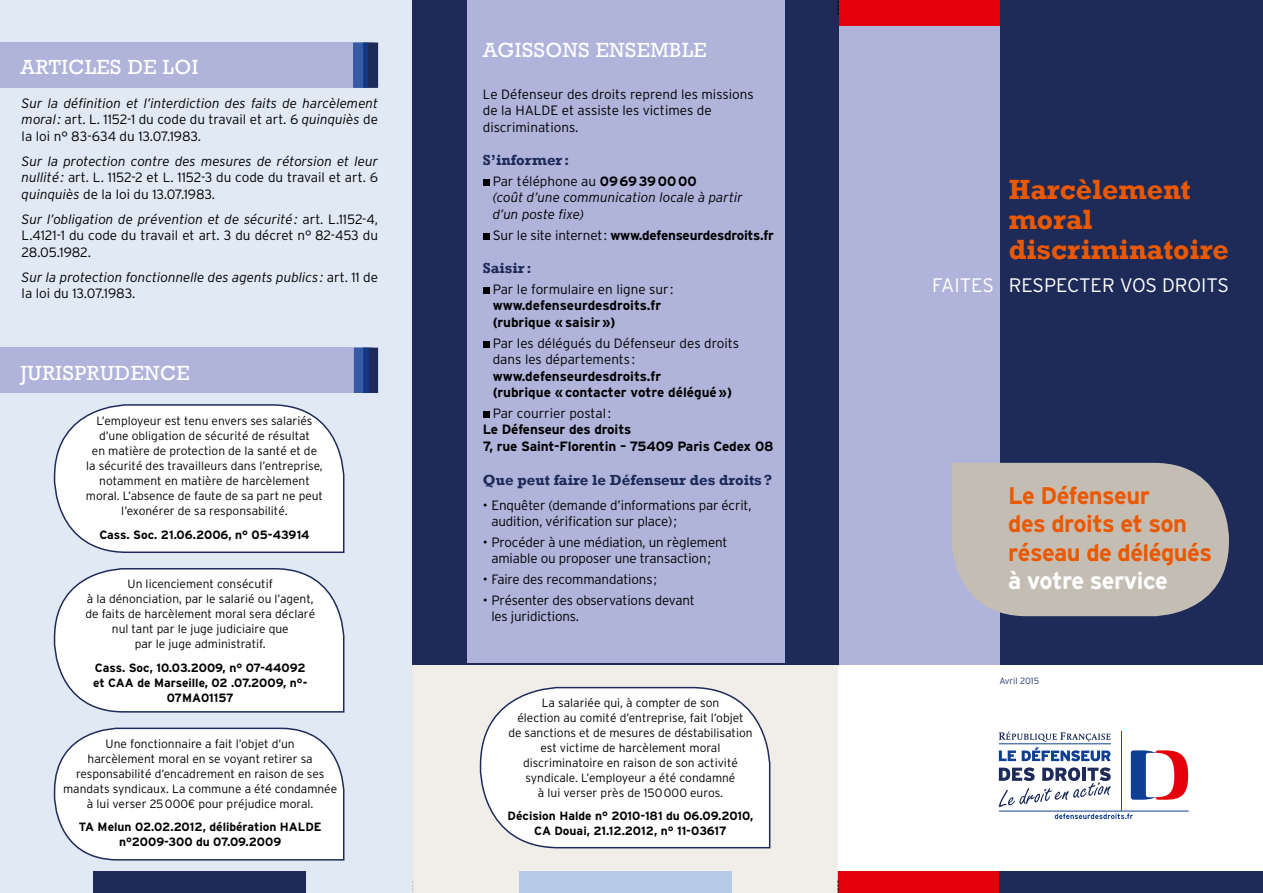
<style>
.page{position:relative;width:1263px;height:893px;background:#fff}
.page>*{position:absolute;margin:0;border:0;box-sizing:border-box;transform-origin:0 0}
.t1{font:700 28.5px/30px "Rockwell";color:#ea5901}
.t2{font:700 24px/28.5px "Interstate";letter-spacing:-.02em;color:#ea5901}
.Tittre_dans_bulle{font:21px "Rockwell";letter-spacing:.025em;color:#fff}
.t3{font:300 19.5px "Interstate";color:#fff}
.texte_courant{font:700 15px "Rockwell";color:#1e2b58}
.texte_courant-2{font:300 13.5px/16.5px "Interstate";letter-spacing:-.01em;color:#000}
.texte_courant-3{font:italic 300 13.5px/16.5px "Interstate";color:#000}
.texte_courant-4{font:700 13.5px/16.5px "Interstate";letter-spacing:-.01em;color:#000}
.texte_courant-5{font:300 12px/15px "Interstate";color:#000;text-align:center}
.texte_courant-6{font:700 12px/15px "Interstate";color:#000;text-align:center}
.t4{font:300 9px "Interstate";color:#26356c}
.s1{font-style:normal}
.s2{font-style:italic}
.s3{font-weight:700;font-style:normal}
.s4{font-weight:300}
.s5{color:#fff}
</style>
<div class="page">
<div style="left:0;top:0;width:412px;height:893px;background:#e1e9f5"></div>
<div style="left:838px;top:0;width:425px;height:664px;background:#1e2b58"></div>
<div style="left:812px;top:0;width:187px;height:664px;background:#b0b4db"></div>
<div style="left:838px;top:872px;width:284px;height:21px;background:#e3000b"></div>
<div style="left:999px;top:872px;width:264px;height:21px;background:#1e2b58"></div>
<div style="left:421px;top:0;width:578px;height:26px;background:#e3000b"></div>
<div style="left:412px;top:20px;width:426px;height:873px;background:#eeeae5"></div>
<div style="left:519px;top:872px;width:212px;height:21px;background:#b5cae6"></div>
<div style="left:412px;top:0;width:427px;height:664px;background:#1e2b58"></div>
<div style="left:468px;top:0;width:317px;height:663px;background:#b0b4db"></div>
<svg style="left:483px;top:180px;width:6px;height:6px"></svg>
<div style="left:483px;top:233px;width:6px;height:7px;background:#000"></div>
<svg style="left:483px;top:288px;width:6px;height:6px"></svg>
<div style="left:483px;top:341px;width:6px;height:7px;background:#000"></div>
<svg style="left:483px;top:412px;width:6px;height:6px"></svg>
<svg style="left:479px;top:686px;width:292px;height:163px;background:#f8f8f8"></svg>
<svg style="left:53px;top:404px;width:292px;height:149px;background:#f6f7f9"></svg>
<svg style="left:53px;top:568px;width:292px;height:145px;background:#f6f7f9"></svg>
<svg style="left:53px;top:727px;width:292px;height:134px;background:#f5f6f9"></svg>
<svg style="left:952px;top:463px;width:277px;height:153px;background:#bab4af"></svg>
<div style="left:0;top:43px;width:373px;height:45px;background:#b0b4db"></div>
<div style="left:363px;top:43px;width:15px;height:45px;background:#1e2b58"></div>
<svg style="left:353px;top:43px;width:15px;height:45px"></svg>
<div style="left:0;top:348px;width:373px;height:45px;background:#b0b4db"></div>
<div style="left:363px;top:348px;width:15px;height:45px;background:#1e2b58"></div>
<svg style="left:354px;top:348px;width:15px;height:45px"></svg>
<div style="left:93px;top:872px;width:212px;height:21px;background:#1e2b58"></div>
<svg style="left:838px;top:0;width:1px;height:15px"></svg>
<hr style="left:1121px;top:731px;width:1px;height:80px;background:#e3000b">
<svg style="left:1131px;top:750px;width:57px;height:50px"></svg>
<svg style="left:1055px;top:813px;width:78px;height:6px"></svg>
<hr style="left:999px;top:811px;width:190px;height:1px;background:#0f3f93">
<svg style="left:999px;top:767px;width:112px;height:40px"></svg>
<svg style="left:999px;top:731px;width:112px;height:30px"></svg>
<p class="Tittre_dans_bulle" style="left:21px;top:55px;width:179px">ARTICLES DE LOI</p>
<p class="texte_courant-3" style="left:22px;top:95px;width:358px;text-align:justify">Sur la définition et l’interdiction des faits de harcèlement moral: <span class="s1">art. L. 1152-1 du code du travail et art. 6</span> quinquiès <span class="s1">de la loi n° 83-634 du 13.07.1983.</span></p>
<p class="texte_courant-3" style="left:22px;top:153px;width:358px;text-align:justify">Sur la protection contre des mesures de rétorsion et leur nullité: <span class="s1">art. L. 1152-2 et L. 1152-3 du code du travail et art. 6 </span>quinquiès <span class="s1">de la loi du 13.07.1983.</span></p>
<p class="texte_courant-2" style="left:22px;top:211px;width:358px;text-align:justify"><span class="s2">Sur l’obligation de prévention et de sécurité:</span> art. L.1152-4, L.4121-1 du code du travail et art. 3 du décret n° 82-453 du 28.05.1982.</p>
<p class="texte_courant-3" style="left:22px;top:269px;width:358px">Sur la protection fonctionnelle des agents publics: <span class="s1">art. 11 de la loi du 13.07.1983.</span></p>
<p class="Tittre_dans_bulle" style="left:21px;top:360px;width:171px">JURISPRUDENCE</p>
<p class="texte_courant-5" style="left:86px;top:413px;width:239px">L’employeur est tenu envers ses salariés d’une obligation de sécurité de résultat<br>en matière de protection de la santé et de la sécurité des travailleurs dans l’entreprise, notamment en matière de harcèlement moral. L’absence de faute de sa part ne peut l’exonérer de sa responsabilité.</p>
<p class="texte_courant-6" style="left:99px;top:527px;width:212px">Cass. Soc. 21.06.2006, n° 05-43914</p>
<p class="texte_courant-5" style="left:85px;top:576px;width:231px">Un licenciement consécutif<br>à la dénonciation, par le salarié ou l’agent, de faits de harcèlement moral sera déclaré nul tant par le juge judiciaire que<br>par le juge administratif.</p>
<p class="texte_courant-6" style="left:93px;top:660px;width:216px">Cass. Soc, 10.03.2009, n° 07-44092 et CAA de Marseille, 02 .07.2009, n°-<br>07MA01157</p>
<p class="texte_courant-5" style="left:63px;top:736px;width:276px">Une fonctionnaire a fait l’objet d’un<br>harcèlement moral en se voyant retirer sa responsabilité d’encadrement en raison de ses mandats syndicaux. La commune a été condamnée à lui verser 25000€ pour préjudice moral.</p>
<p class="texte_courant-6" style="left:79px;top:819px;width:244px">TA Melun 02.02.2012, délibération HALDE n°2009-300 du 07.09.2009</p>
<p class="Tittre_dans_bulle" style="left:483px;top:38px;width:225px">AGISSONS ENSEMBLE</p>
<p class="texte_courant-2" style="left:483px;top:86px;width:272px">Le Défenseur des droits reprend les missions de la HALDE et assiste les victimes de discriminations.</p>
<p class="texte_courant" style="left:483px;top:151px;width:88px">S’informer:</p>
<p class="texte_courant-3" style="left:493px;top:173px;width:252px"><span class="s1">Par téléphone au</span> <span class="s3">0969390000<br></span>(coût d’une communication locale à partir d’un poste fixe)</p>
<p class="texte_courant-4" style="left:493px;top:227px;width:283px"><span class="s4">Sur le site internet:</span> www.defenseurdesdroits.fr</p>
<p class="texte_courant" style="left:483px;top:259px;width:50px">Saisir:</p>
<p class="texte_courant-4" style="left:493px;top:281px;width:182px"><span class="s4">Par le formulaire en ligne sur : </span>www.defenseurdesdroits.fr (rubrique «saisir»)</p>
<p class="texte_courant-4" style="left:493px;top:335px;width:248px"><span class="s4">Par les délégués du Défenseur des droits dans les départements : </span>www.defenseurdesdroits.fr<br>(rubrique «contacter votre délégué»)</p>
<p class="texte_courant-2" style="left:493px;top:405px;width:120px">Par courrier postal:</p>
<p class="texte_courant-4" style="left:483px;top:421px;width:292px">Le Défenseur des droits<br>7, rue Saint-Florentin – 75409 Paris Cedex 08</p>
<p class="texte_courant" style="left:483px;top:470px;width:291px">Que peut faire le Défenseur des droits?</p>
<p class="texte_courant-2" style="left:491px;top:496px;width:262px;text-indent:-9px">• Enquêter (demande d’informations par écrit, audition, vérification sur place);</p>
<p class="texte_courant-2" style="left:483px;top:534px;width:246px;text-align:center">• Procéder à une médiation, un règlement amiable ou proposer une transaction;</p>
<p class="texte_courant-2" style="left:483px;top:571px;width:176px">• Faire des recommandations;</p>
<p class="texte_courant-2" style="left:491px;top:592px;width:205px;text-indent:-9px">• Présenter des observations devant les juridictions.</p>
<p class="texte_courant-5" style="left:508px;top:695px;width:246px">La salariée qui, à compter de son<br>élection au comité d’entreprise, fait l’objet<br>de sanctions et de mesures de déstabilisation est victime de harcèlement moral discriminatoire en raison de son activité syndicale. L’employeur a été condamné<br>à lui verser près de 150000 euros.</p>
<p class="texte_courant-6" style="left:508px;top:808px;width:247px">Décision Halde n° 2010-181 du 06.09.2010,<br>CA Douai, 21.12.2012, n° 11-03617</p>
<p class="t1" style="left:1009px;top:175px;width:222px">Harcèlement moral discriminatoire</p>
<p class="t3" style="left:932px;top:274px;width:298px">FAITES RESPECTER VOS DROITS</p>
<p class="t2" style="left:1008px;top:481px;width:205px">Le Défenseur<br>des droits et son réseau de délégués <span class="s5">à votre service</span></p>
<p class="t4" style="left:999px;top:675px;width:41px">Avril 2015</p>
</div>
